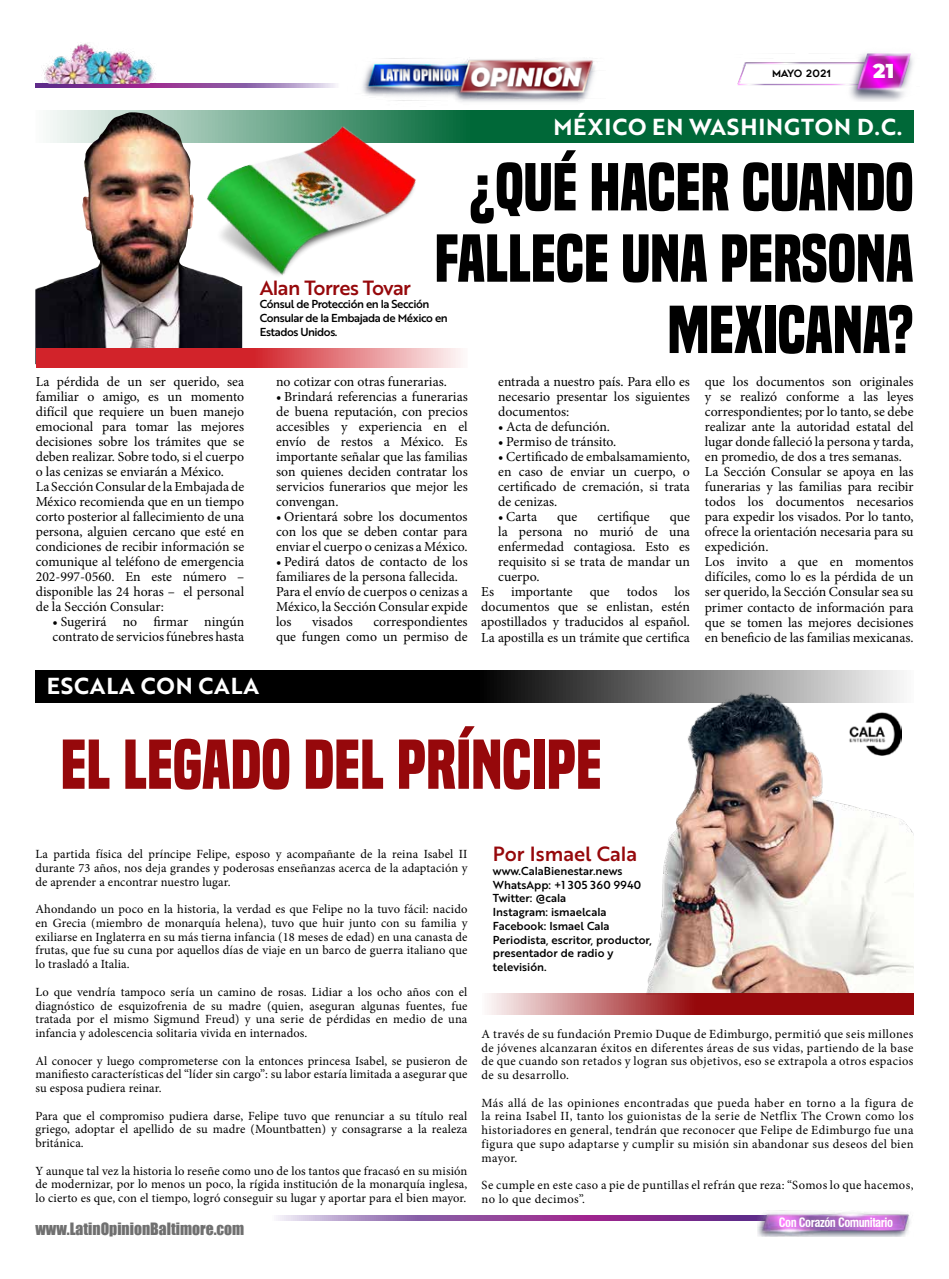
<style>
.page{position:relative;width:949px;height:1279px;background:#fff}
.page>*{position:absolute;margin:0;border:0;box-sizing:border-box;transform-origin:0 0}
.t1{font:700 65px "Built Titling Rg";color:#96080b}
.t2{font:700 62.5px/71.2px "Built Titling Rg";color:#000;text-align:right}
.t3{font:22.5px "Brother 1816 Bold";letter-spacing:.04em;color:#fff}
.t4{font:20px "Brother 1816 Medium";letter-spacing:-.03em;color:#96080b}
.t5{font:20px "Brother 1816 Medium";color:#96080b}
.t6{font:900 20px "Montserrat";color:#fff}
.t7{font:15.62px "Impact";color:#707070}
.t8{font:13.75px/15px "Minion Pro";color:#000}
.t9{font:12.5px/13.8px "Minion Pro";letter-spacing:.015em;color:#000;text-align:justify}
.t10{font:700 condensed 12.5px "Swiss 721 BT";letter-spacing:-.04em;color:#fff}
.t11{font:11.25px/13.8px "Brother 1816 Medium";color:#000}
.t12{font:11.25px/13.8px "Brother 1816 Medium";letter-spacing:-.04em;color:#000}
.t13{font:10px "Geometos";color:#000}
</style>
<div class="page">
<img style="left:737px;top:53px;width:176px;height:48px">
<svg style="left:276px;top:1215px;width:481px;height:4px;background:#9756a4"></svg>
<svg style="left:35px;top:84px;width:301px;height:4px"></svg>
<img style="left:362px;top:58px;width:233px;height:44px">
<img style="left:757px;top:1210px;width:153px;height:25px">
<svg style="left:35px;top:670px;width:865px;height:32px;background:#2a2a2a"></svg>
<div style="left:35px;top:110px;width:878px;height:33px;background:#006838"></div>
<img style="left:639px;top:688px;width:274px;height:304px">
<svg style="left:489px;top:992px;width:424px;height:22px;background:#b1484a"></svg>
<img style="left:848px;top:711px;width:53px;height:44px">
<img style="left:193px;top:100px;width:242px;height:197px">
<img style="left:35px;top:112px;width:207px;height:252px">
<svg style="left:36px;top:348px;width:425px;height:19px;background:#dc555b"></svg>
<img style="left:35px;top:43px;width:127px;height:41px">
<p class="t13" style="left:772px;top:67px;width:61px">Mayo 2021</p>
<h3 class="t6" style="left:873px;top:56px;width:22px">21</h3>
<h3 class="t3" style="left:553px;top:110px;width:350px">MÉXICO EN WASHINGTON D.C.</h3>
<p class="t8" style="left:36px;top:374px;width:210px">La pérdida de un ser querido, sea familiar o amigo, es un momento difícil que requiere un buen manejo emocional para tomar las mejores decisiones sobre los trámites que se deben realizar. Sobre todo, si el cuerpo o las cenizas se enviarán a México.<br>La Sección Consular de la Embajada de México recomienda que en un tiempo corto posterior al fallecimiento de una persona, alguien cercano que esté en condiciones de recibir información se comunique al teléfono de emergencia 202-997-0560. En este número – disponible las 24 horas – el personal de la Sección Consular:</p>
<p class="t8" style="left:53px;top:614px;width:193px">• Sugerirá no firmar ningún contrato de servicios fúnebres hasta</p>
<h2 class="t2" style="left:435px;top:152px;width:480px">¿QUÉ HACER CUANDO<br>FALLECE UNA PERSONA<br>MEXICANA?</h2>
<h3 class="t4" style="left:260px;top:272px;width:152px">Alan Torres Tovar</h3>
<p class="t12" style="left:260px;top:297px;width:189px">Cónsul de Protección en la Sección<br>Consular de la Embajada de México en<br>Estados Unidos.</p>
<p class="t8" style="left:276px;top:374px;width:172px">no cotizar con otras funerarias.</p>
<p class="t8" style="left:276px;top:389px;width:193px;text-align:justify">• Brindará referencias a funerarias de buena reputación, con precios accesibles y experiencia en el envío de restos a México. Es importante señalar que las familias son quienes deciden contratar los servicios funerarios que mejor les convengan.</p>
<p class="t8" style="left:276px;top:509px;width:193px;text-align:justify">• Orientará sobre los documentos con los que se deben contar para enviar el cuerpo o cenizas a México.</p>
<p class="t8" style="left:276px;top:554px;width:193px">• Pedirá datos de contacto de los familiares de la persona fallecida.<br>Para el envío de cuerpos o cenizas a<br>México, la Sección Consular expide los</p>
<p class="t8" style="left:276px;top:614px;width:193px;text-align:right">correspondientes<br>que fungen como un permiso de</p>
<p class="t8" style="left:312px;top:614px;width:42px">visados</p>
<p class="t8" style="left:498px;top:374px;width:193px;text-align:justify">entrada a nuestro país. Para ello es necesario presentar los siguientes documentos:</p>
<p class="t8" style="left:498px;top:419px;width:113px">• Acta de defunción.</p>
<p class="t8" style="left:498px;top:434px;width:119px">• Permiso de tránsito.</p>
<p class="t8" style="left:498px;top:449px;width:193px;text-align:justify">• Certificado de embalsamamiento, en caso de enviar un cuerpo, o certificado de cremación, si trata de cenizas.</p>
<p class="t8" style="left:498px;top:509px;width:40px">• Carta</p>
<p class="t8" style="left:557px;top:509px;width:22px">que</p>
<p class="t8" style="left:597px;top:509px;width:54px">certifique</p>
<p class="t8" style="left:670px;top:509px;width:22px">que</p>
<p class="t8" style="left:498px;top:524px;width:193px">la persona no murió de una</p>
<p class="t8" style="left:498px;top:539px;width:193px">enfermedad contagiosa. Esto es</p>
<p class="t8" style="left:498px;top:554px;width:193px">requisito si se trata de mandar un</p>
<p class="t8" style="left:498px;top:569px;width:43px">cuerpo.</p>
<p class="t8" style="left:481px;top:584px;width:210px">Es importante que todos los</p>
<p class="t8" style="left:481px;top:599px;width:210px">documentos que se enlistan, estén</p>
<p class="t8" style="left:481px;top:614px;width:210px">apostillados y traducidos al español.</p>
<p class="t8" style="left:481px;top:629px;width:210px">La apostilla es un trámite que certifica</p>
<p class="t8" style="left:705px;top:374px;width:210px">que los documentos son originales y se realizó conforme a las leyes correspondientes; por lo tanto, se debe realizar ante la autoridad estatal del lugar donde falleció la persona y tarda, en promedio, de dos a tres semanas.<br>La Sección Consular se apoya en las funerarias y las familias para recibir todos los documentos necesarios para expedir los visados. Por lo tanto, ofrece la orientación necesaria para su expedición.<br>Los invito a que en momentos difíciles, como lo es la pérdida de un ser querido, la Sección Consular sea su primer contacto de información para que se tomen las mejores decisiones en beneficio de las familias mexicanas.</p>
<h3 class="t3" style="left:47px;top:669px;width:214px">ESCALA CON CALA</h3>
<h1 class="t1" style="left:61px;top:726px;width:542px">EL LEGADO DEL PRÍNCIPE</h1>
<p class="t9" style="left:35px;top:847px;width:433px">La partida física del príncipe Felipe, esposo y acompañante de la reina Isabel II durante 73 años, nos deja grandes y poderosas enseñanzas acerca de la adaptación y de aprender a encontrar nuestro lugar.</p>
<p class="t9" style="left:35px;top:902px;width:433px">Ahondando un poco en la historia, la verdad es que Felipe no la tuvo fácil: nacido en Grecia (miembro de monarquía helena), tuvo que huir junto con su familia y exiliarse en Inglaterra en su más tierna infancia (18 meses de edad) en una canasta de frutas, que fue su cuna por aquellos días de viaje en un barco de guerra italiano que lo trasladó a Italia.</p>
<p class="t9" style="left:35px;top:984px;width:433px">Lo que vendría tampoco sería un camino de rosas. Lidiar a los ocho años con el diagnóstico de esquizofrenia de su madre (quien, aseguran algunas fuentes, fue tratada por el mismo Sigmund Freud) y una serie de pérdidas en medio de una infancia y adolescencia solitaria vivida en internados.</p>
<p class="t9" style="left:35px;top:1053px;width:433px">Al conocer y luego comprometerse con la entonces princesa Isabel, se pusieron de manifiesto características del “líder sin cargo”: su labor estaría limitada a asegurar que su esposa pudiera reinar.</p>
<p class="t9" style="left:35px;top:1108px;width:433px">Para que el compromiso pudiera darse, Felipe tuvo que renunciar a su título real griego, adoptar el apellido de su madre (Mountbatten) y consagrarse a la realeza británica.</p>
<p class="t9" style="left:35px;top:1163px;width:433px">Y aunque tal vez la historia lo reseñe como uno de los tantos que fracasó en su misión de modernizar, por lo menos un poco, la rígida institución de la monarquía inglesa, lo cierto es que, con el tiempo, logró conseguir su lugar y aportar para el bien mayor.</p>
<p class="t7" style="left:35px;top:1216px;width:210px">www.LatinOpinionBaltimore.com</p>
<h3 class="t5" style="left:493px;top:838px;width:146px">Por Ismael Cala</h3>
<p class="t11" style="left:493px;top:863px;width:160px">www.CalaBienestar.news<br>WhatsApp: +1 305 360 9940<br>Twitter: @cala<br>Instagram: ismaelcala<br>Facebook: Ismael Cala<br>Periodista, escritor, productor, presentador de radio y televisión.</p>
<p class="t9" style="left:481px;top:1026px;width:433px">A través de su fundación Premio Duque de Edimburgo, permitió que seis millones de jóvenes alcanzaran éxitos en diferentes áreas de sus vidas, partiendo de la base de que cuando son retados y logran sus objetivos, eso se extrapola a otros espacios de su desarrollo.</p>
<p class="t9" style="left:481px;top:1095px;width:433px">Más allá de las opiniones encontradas que pueda haber en torno a la figura de la reina Isabel II, tanto los guionistas de la serie de Netflix The Crown como los historiadores en general, tendrán que reconocer que Felipe de Edimburgo fue una figura que supo adaptarse y cumplir su misión sin abandonar sus deseos del bien mayor.</p>
<p class="t9" style="left:481px;top:1177px;width:433px">Se cumple en este caso a pie de puntillas el refrán que reza: “Somos lo que hacemos, no lo que decimos”.</p>
<p class="t10" style="left:779px;top:1214px;width:116px">Con Corazón Comunitario</p>
</div>
